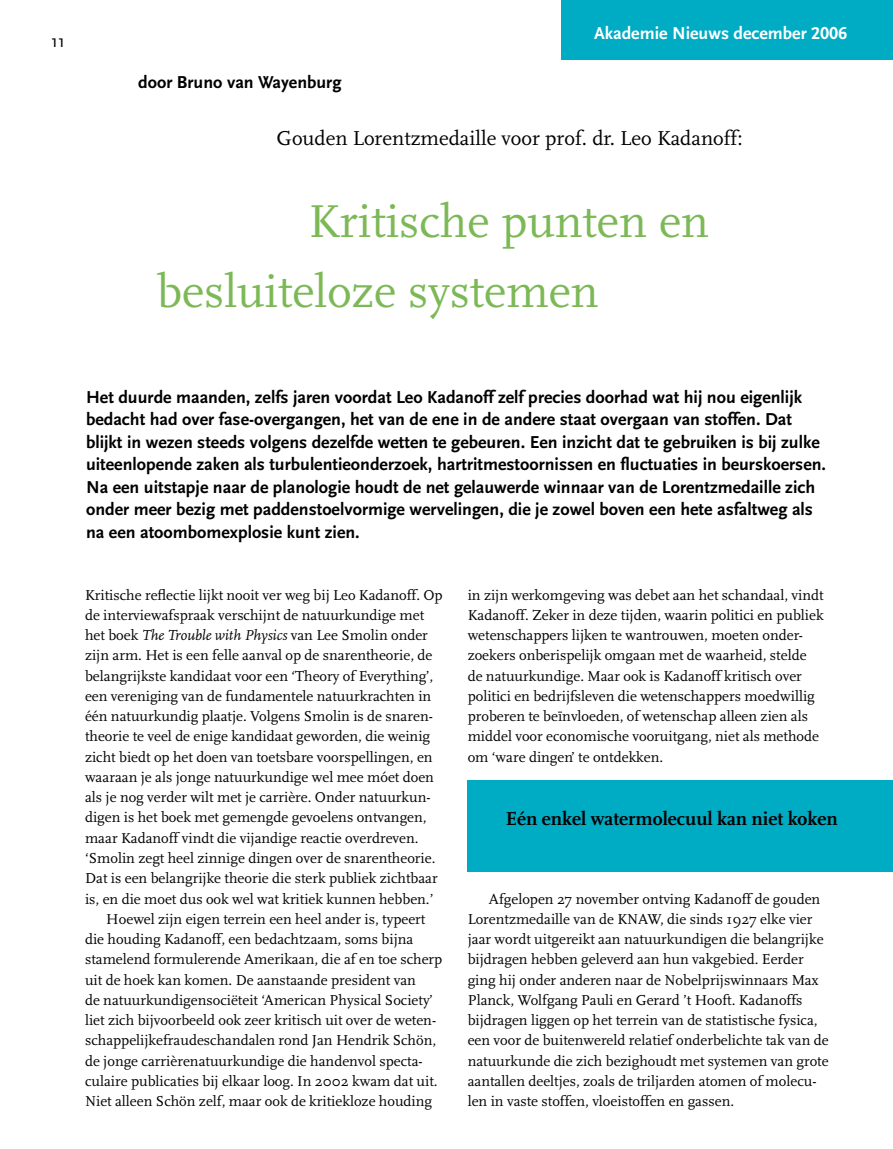
<style>
.page{position:relative;width:893px;height:1149px;background:#fff}
.page>*{position:absolute;margin:0;border:0;box-sizing:border-box;transform-origin:0 0}
.t1{font:48px "Scala";color:#7cb956}
.t2{font:21px "Scala";color:#000}
.t3{font:700 19.5px "Scala";color:#000}
.t4{font:700 18px/22.5px "Scala Sans";color:#000}
.t5{font:700 18px "Scala Sans LF";color:#fff}
.t6{font:18px "Scala Sans";color:#000}
.t7{font:15px/20.2px "Scala";color:#000}
.s1{font-style:italic}
</style>
<div class="page">
<div style="left:561px;top:0;width:332px;height:60px;background:#00abc4"></div>
<div style="left:468px;top:780px;width:425px;height:91px;background:#00abc4"></div>
<p class="t6" style="left:51px;top:32px;width:16px">11</p>
<p class="t4" style="left:138px;top:71px;width:205px">door Bruno van Wayenburg</p>
<p class="t5" style="left:594px;top:23px;width:255px">Akademie Nieuws december 2006</p>
<h2 class="t2" style="left:276px;top:126px;width:468px">Gouden Lorentzmedaille voor prof. dr. Leo Kadanoff:</h2>
<h1 class="t1" style="left:308px;top:195px;width:402px">Kritische punten en</h1>
<h1 class="t1" style="left:157px;top:265px;width:444px">besluiteloze systemen</h1>
<p class="t4" style="left:86px;top:386px;width:741px">Het duurde maanden, zelfs jaren voordat Leo Kadanoff zelf precies doorhad wat hij nou eigenlijk bedacht had over fase-overgangen, het van de ene in de andere staat overgaan van stoffen. Dat blijkt in wezen steeds volgens dezelfde wetten te gebeuren. Een inzicht dat te gebruiken is bij zulke uiteenlopende zaken als turbulentieonderzoek, hartritmestoornissen en fluctuaties in beurskoersen.<br>Na een uitstapje naar de planologie houdt de net gelauwerde winnaar van de Lorentzmedaille zich onder meer bezig met paddenstoelvormige wervelingen, die je zowel boven een hete asfaltweg als na een atoombomexplosie kunt zien.</p>
<p class="t7" style="left:85px;top:584px;width:359px">Kritische reflectie lijkt nooit ver weg bij Leo Kadanoff. Op</p>
<p class="t7" style="left:85px;top:605px;width:341px">de interviewafspraak verschijnt de natuurkundige met</p>
<p class="t7" style="left:85px;top:625px;width:344px">het boek <span class="s1">The Trouble with Physics</span> van Lee Smolin onder</p>
<p class="t7" style="left:85px;top:645px;width:349px">zijn arm. Het is een felle aanval op de snarentheorie, de</p>
<p class="t7" style="left:85px;top:665px;width:350px">belangrijkste kandidaat voor een ‘Theory of Everything’,</p>
<p class="t7" style="left:85px;top:686px;width:348px">een vereniging van de fundamentele natuurkrachten in</p>
<p class="t7" style="left:85px;top:706px;width:349px">één natuurkundig plaatje. Volgens Smolin is de snaren-</p>
<p class="t7" style="left:85px;top:726px;width:347px">theorie te veel de enige kandidaat geworden, die weinig</p>
<p class="t7" style="left:85px;top:746px;width:349px">zicht biedt op het doen van toetsbare voorspellingen, en</p>
<p class="t7" style="left:85px;top:767px;width:350px">waaraan je als jonge natuurkundige wel mee móet doen</p>
<p class="t7" style="left:85px;top:787px;width:347px">als je nog verder wilt met je carrière. Onder natuurkun-</p>
<p class="t7" style="left:85px;top:807px;width:343px">digen is het boek met gemengde gevoelens ontvangen,</p>
<p class="t7" style="left:85px;top:827px;width:335px">maar Kadanoff vindt die vijandige reactie overdreven.</p>
<p class="t7" style="left:85px;top:848px;width:352px">‘Smolin zegt heel zinnige dingen over de snarentheorie.</p>
<p class="t7" style="left:85px;top:868px;width:354px">Dat is een belangrijke theorie die sterk publiek zichtbaar</p>
<p class="t7" style="left:85px;top:888px;width:350px">is, en die moet dus ook wel wat kritiek kunnen hebben.’</p>
<p class="t7" style="left:106px;top:908px;width:321px">Hoewel zijn eigen terrein een heel ander is, typeert</p>
<p class="t7" style="left:85px;top:929px;width:330px">die houding Kadanoff, een bedachtzaam, soms bijna</p>
<p class="t7" style="left:85px;top:949px;width:359px">stamelend formulerende Amerikaan, die af en toe scherp</p>
<p class="t7" style="left:85px;top:969px;width:332px">uit de hoek kan komen. De aanstaande president van</p>
<p class="t7" style="left:85px;top:989px;width:349px">de natuurkundigensociëteit ‘American Physical Society’</p>
<p class="t7" style="left:85px;top:1010px;width:353px">liet zich bijvoorbeeld ook zeer kritisch uit over de weten-</p>
<p class="t7" style="left:85px;top:1030px;width:353px">schappelijkefraudeschandalen rond Jan Hendrik Schön,</p>
<p class="t7" style="left:85px;top:1050px;width:339px">de jonge carrièrenatuurkundige die handenvol specta-</p>
<p class="t7" style="left:85px;top:1070px;width:354px">culaire publicaties bij elkaar loog. In 2002 kwam dat uit.</p>
<p class="t7" style="left:85px;top:1091px;width:349px">Niet alleen Schön zelf, maar ook de kritiekloze houding</p>
<p class="t7" style="left:468px;top:584px;width:357px">in zijn werkomgeving was debet aan het schandaal, vindt Kadanoff. Zeker in deze tijden, waarin politici en publiek wetenschappers lijken te wantrouwen, moeten onder&shy;zoekers onberispelijk omgaan met de waarheid, stelde de natuurkundige. Maar ook is Kadanoff kritisch over politici en bedrijfsleven die wetenschappers moedwillig proberen te beïnvloeden, of wetenschap alleen zien als middel voor economische vooruitgang, niet als methode om ‘ware dingen’ te ontdekken.</p>
<h3 class="t3" style="left:506px;top:807px;width:333px">Eén enkel watermolecuul kan niet koken</h3>
<p class="t7" style="left:468px;top:888px;width:362px;text-indent:21px">Afgelopen 27 november ontving Kadanoff de gouden Lorentzmedaille van de KNAW, die sinds 1927 elke vier jaar wordt uitgereikt aan natuurkundigen die belangrijke bijdragen hebben geleverd aan hun vakgebied. Eerder ging hij onder anderen naar de Nobelprijswinnaars Max Planck, Wolfgang Pauli en Gerard ’t Hooft. Kadanoffs bijdragen liggen op het terrein van de statistische fysica, een voor de buitenwereld relatief onderbelichte tak van de natuurkunde die zich bezighoudt met systemen van grote aantallen deeltjes, zoals de triljarden atomen of molecu&shy;len in vaste stoffen, vloeistoffen en gassen.</p>
</div>
